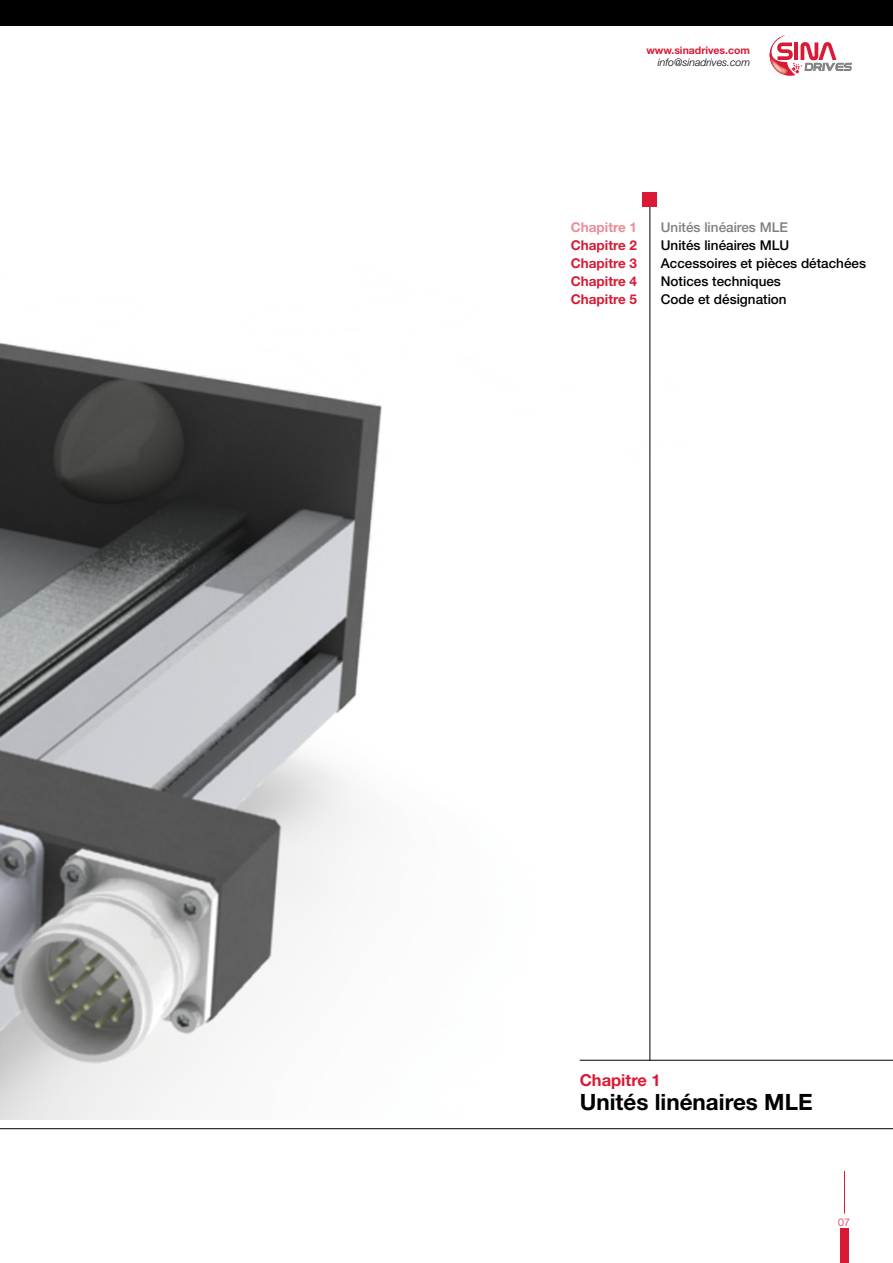
<style>
.page{position:relative;width:893px;height:1263px;background:#fff}
.page>*{position:absolute;margin:0;border:0;box-sizing:border-box;transform-origin:0 0}
.t1{font:700 22.5px "Helvetica Neue";color:#000}
.t2{font:700 16.5px "Helvetica Neue";color:#da1a35}
.t3{font:500 13.5px "Helvetica Neue";color:#000}
.t4{font:700 13.5px "Helvetica Neue";color:#da1a35}
.t5{font:italic 300 10.5px "Helvetica Neue";color:#000}
.t6{font:700 10.5px "Helvetica Neue";color:#da1a35}
.t7{font:300 10.5px "Helvetica Neue";color:#da1a35}
</style>
<div class="page">
<img style="left:0;top:252px;width:686px;height:868px">
<svg style="left:769px;top:35px;width:83px;height:41px"></svg>
<div style="left:840px;top:1229px;width:8px;height:34px;background:#da1a35"></div>
<hr style="left:844px;top:1171px;width:1px;height:42px;background:#da1a35">
<div style="left:0;top:0;width:893px;height:26px;background:#000"></div>
<hr style="left:0;top:1128px;width:893px;height:1px;background:#000">
<hr style="left:580px;top:1060px;width:313px;height:1px;background:#000">
<hr style="left:649px;top:207px;width:1px;height:853px;background:#000">
<div style="left:643px;top:193px;width:14px;height:14px;background:#da1a35"></div>
<p class="t6" style="left:646px;top:43px;width:105px">www.sinadrives.com</p>
<p class="t5" style="left:658px;top:56px;width:94px">info@sinadrives.com</p>
<p class="t4" style="left:571px;top:218px;width:68px">Chapitre 1</p>
<p class="t3" style="left:661px;top:219px;width:129px">Unités linéaires MLE</p>
<p class="t4" style="left:571px;top:236px;width:68px">Chapitre 2</p>
<p class="t3" style="left:661px;top:237px;width:130px">Unités linéaires MLU</p>
<p class="t4" style="left:571px;top:254px;width:68px">Chapitre 3</p>
<p class="t3" style="left:661px;top:255px;width:207px">Accessoires et pièces détachées</p>
<p class="t4" style="left:571px;top:272px;width:68px">Chapitre 4</p>
<p class="t3" style="left:661px;top:273px;width:122px">Notices techniques</p>
<p class="t4" style="left:571px;top:290px;width:68px">Chapitre 5</p>
<p class="t3" style="left:661px;top:291px;width:127px">Code et désignation</p>
<p class="t2" style="left:580px;top:1070px;width:82px">Chapitre 1</p>
<h1 class="t1" style="left:580px;top:1088px;width:234px">Unités linénaires MLE</h1>
<p class="t7" style="left:838px;top:1215px;width:13px">07</p>
</div>
